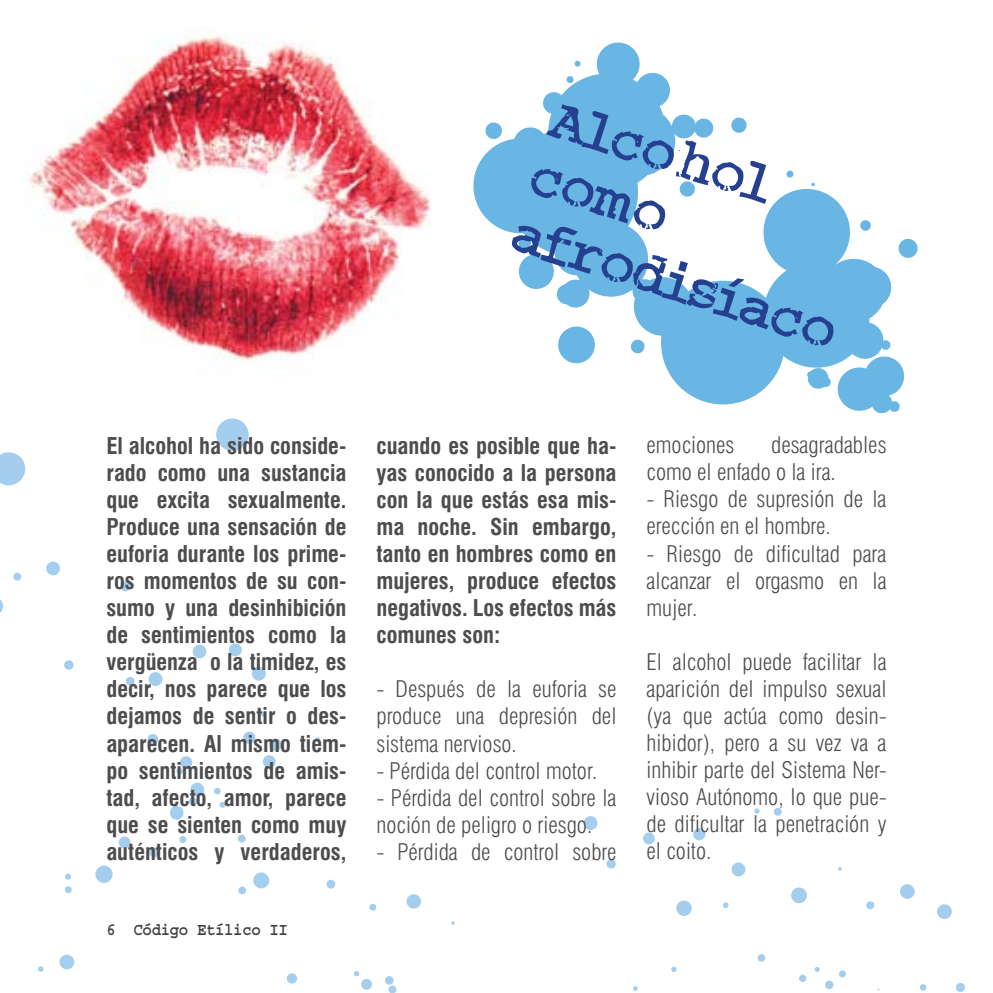
<style>
.page{position:relative;width:993px;height:993px;background:#fff}
.page>*{position:absolute;margin:0;border:0;box-sizing:border-box;transform-origin:0 0}
.t1{font:700 condensed 22.5px/27px "Swiss 721 BT";color:#4d4d4f;text-align:justify}
.t2{font:300 condensed 22.5px/27px "Swiss 721 BT";color:#4d4d4f;text-align:justify}
.t3{font:700 17.5px "Courier";letter-spacing:-.025em;color:#414142;scale:.9 1}
</style>
<div class="page">
<img style="left:29px;top:34px;width:402px;height:327px">
<div style="left:361px;top:978px;width:11px;height:11px;background:#a5ceee;border-radius:50%"></div>
<div style="left:388px;top:985px;width:8px;height:7px;background:#a5ceee;border-radius:50%"></div>
<svg style="left:633px;top:986px;width:4px;height:4px"></svg>
<svg style="left:671px;top:966px;width:5px;height:5px"></svg>
<div style="left:676px;top:900px;width:15px;height:15px;background:#a5ceee;border-radius:50%"></div>
<svg style="left:722px;top:902px;width:6px;height:5px"></svg>
<div style="left:731px;top:862px;width:14px;height:14px;background:#a5ceee;border-radius:50%"></div>
<div style="left:790px;top:887px;width:16px;height:15px;background:#a5ceee;border-radius:50%"></div>
<div style="left:866px;top:901px;width:8px;height:8px;background:#a5ceee;border-radius:50%"></div>
<svg style="left:899px;top:883px;width:15px;height:15px"></svg>
<svg style="left:936px;top:903px;width:15px;height:15px"></svg>
<div style="left:583px;top:815px;width:14px;height:14px;background:#a5ceee;border-radius:50%"></div>
<svg style="left:606px;top:858px;width:9px;height:10px"></svg>
<div style="left:642px;top:832px;width:12px;height:12px;background:#a5ceee;border-radius:50%"></div>
<svg style="left:692px;top:827px;width:13px;height:13px"></svg>
<svg style="left:754px;top:808px;width:5px;height:5px"></svg>
<div style="left:773px;top:807px;width:8px;height:8px;background:#a5ceee;border-radius:50%"></div>
<svg style="left:38px;top:966px;width:5px;height:5px"></svg>
<div style="left:59px;top:954px;width:15px;height:15px;background:#a5ceee;border-radius:50%"></div>
<div style="left:65px;top:886px;width:7px;height:6px;background:#a5ceee;border-radius:50%"></div>
<div style="left:95px;top:865px;width:18px;height:17px;background:#a5ceee;border-radius:50%"></div>
<div style="left:179px;top:835px;width:7px;height:7px;background:#a5ceee;border-radius:50%"></div>
<div style="left:238px;top:886px;width:8px;height:7px;background:#a5ceee;border-radius:50%"></div>
<div style="left:253px;top:872px;width:16px;height:16px;background:#a5ceee;border-radius:50%"></div>
<div style="left:326px;top:879px;width:9px;height:9px;background:#a5ceee;border-radius:50%"></div>
<div style="left:369px;top:903px;width:7px;height:7px;background:#a5ceee;border-radius:50%"></div>
<div style="left:406px;top:893px;width:15px;height:15px;background:#a5ceee;border-radius:50%"></div>
<svg style="left:956px;top:983px;width:9px;height:9px"></svg>
<svg style="left:920px;top:984px;width:6px;height:6px"></svg>
<svg style="left:814px;top:967px;width:32px;height:22px"></svg>
<svg style="left:799px;top:974px;width:7px;height:8px"></svg>
<svg style="left:757px;top:954px;width:8px;height:7px"></svg>
<div style="left:287px;top:972px;width:10px;height:11px;background:#a5ceee;border-radius:50%"></div>
<svg style="left:354px;top:971px;width:5px;height:4px"></svg>
<div style="left:385px;top:975px;width:8px;height:9px;background:#a5ceee;border-radius:50%"></div>
<svg style="left:65px;top:873px;width:6px;height:6px"></svg>
<div style="left:119px;top:836px;width:11px;height:12px;background:#a5ceee;border-radius:50%"></div>
<div style="left:149px;top:847px;width:10px;height:10px;background:#a5ceee;border-radius:50%"></div>
<div style="left:170px;top:805px;width:13px;height:14px;background:#a5ceee;border-radius:50%"></div>
<div style="left:189px;top:797px;width:8px;height:8px;background:#a5ceee;border-radius:50%"></div>
<div style="left:243px;top:731px;width:12px;height:12px;background:#a5ceee;border-radius:50%"></div>
<div style="left:180px;top:756px;width:12px;height:12px;background:#a5ceee;border-radius:50%"></div>
<div style="left:190px;top:782px;width:14px;height:14px;background:#a5ceee;border-radius:50%"></div>
<svg style="left:219px;top:802px;width:6px;height:5px"></svg>
<div style="left:238px;top:834px;width:8px;height:8px;background:#a5ceee;border-radius:50%"></div>
<div style="left:263px;top:755px;width:12px;height:12px;background:#a5ceee;border-radius:50%"></div>
<div style="left:214px;top:787px;width:6px;height:7px;background:#a5ceee;border-radius:50%"></div>
<svg style="left:176px;top:767px;width:7px;height:7px"></svg>
<div style="left:147px;top:733px;width:11px;height:11px;background:#a5ceee;border-radius:50%"></div>
<div style="left:13px;top:572px;width:8px;height:8px;background:#a5ceee;border-radius:50%"></div>
<div style="left:46px;top:561px;width:14px;height:14px;background:#a5ceee;border-radius:50%"></div>
<div style="left:64px;top:660px;width:9px;height:9px;background:#a5ceee;border-radius:50%"></div>
<div style="left:120px;top:581px;width:10px;height:10px;background:#a5ceee;border-radius:50%"></div>
<div style="left:126px;top:676px;width:8px;height:9px;background:#a5ceee;border-radius:50%"></div>
<div style="left:148px;top:672px;width:14px;height:13px;background:#a5ceee;border-radius:50%"></div>
<div style="left:193px;top:644px;width:13px;height:14px;background:#a5ceee;border-radius:50%"></div>
<div style="left:229px;top:643px;width:13px;height:13px;background:#a5ceee;border-radius:50%"></div>
<div style="left:252px;top:666px;width:14px;height:14px;background:#a5ceee;border-radius:50%"></div>
<svg style="left:261px;top:712px;width:4px;height:4px"></svg>
<div style="left:269px;top:738px;width:13px;height:12px;background:#a5ceee;border-radius:50%"></div>
<svg style="left:315px;top:737px;width:5px;height:4px"></svg>
<div style="left:216px;top:418px;width:32px;height:32px;background:#a5ceee;border-radius:50%"></div>
<svg style="left:0;top:599px;width:3px;height:14px"></svg>
<svg style="left:0;top:452px;width:25px;height:33px"></svg>
<svg style="left:473px;top:42px;width:445px;height:372px"></svg>
<p class="t1" style="left:106px;top:432px;width:241px">El alcohol ha sido conside&shy;rado como una sustancia que excita sexualmente.<br>Produce una sensación de euforia durante los prime&shy;ros momentos de su con&shy;sumo y una desinhibición de sentimientos como la vergüenza o la timidez, es decir, nos parece que los dejamos de sentir o des&shy;aparecen. Al mismo tiem&shy;po sentimientos de amis&shy;tad, afecto, amor, parece que se sienten como muy auténticos y verdaderos,</p>
<p class="t1" style="left:376px;top:432px;width:241px">cuando es posible que ha&shy;yas conocido a la persona con la que estás esa mis&shy;ma noche. Sin embargo, tanto en hombres como en mujeres, produce efectos negativos. Los efectos más comunes son:</p>
<p class="t2" style="left:376px;top:675px;width:241px">- Después de la euforia se produce una depresión del sistema nervioso.</p>
<p class="t2" style="left:376px;top:756px;width:222px">- Pérdida del control motor.</p>
<p class="t2" style="left:376px;top:783px;width:241px">- Pérdida del control sobre la noción de peligro o riesgo.</p>
<p class="t2" style="left:376px;top:837px;width:241px">- Pérdida de control sobre</p>
<p class="t3" style="left:106px;top:920px;width:203px">6 Código Etílico II</p>
<p class="t2" style="left:646px;top:431px;width:241px;text-indent:124px">desagradables como el enfado o la ira.</p>
<p class="t2" style="left:646px;top:485px;width:241px">- Riesgo de supresión de la erección en el hombre.</p>
<p class="t2" style="left:646px;top:539px;width:241px">- Riesgo de dificultad para alcanzar el orgasmo en la mujer.</p>
<p class="t2" style="left:646px;top:647px;width:241px">El alcohol puede facilitar la aparición del impulso sexual (ya que actúa como desin&shy;hibidor), pero a su vez va a inhibir parte del Sistema Ner&shy;vioso Autónomo, lo que pue&shy;de dificultar la penetración y el coito.</p>
<p class="t2" style="left:646px;top:431px;width:89px">emociones</p>
</div>
